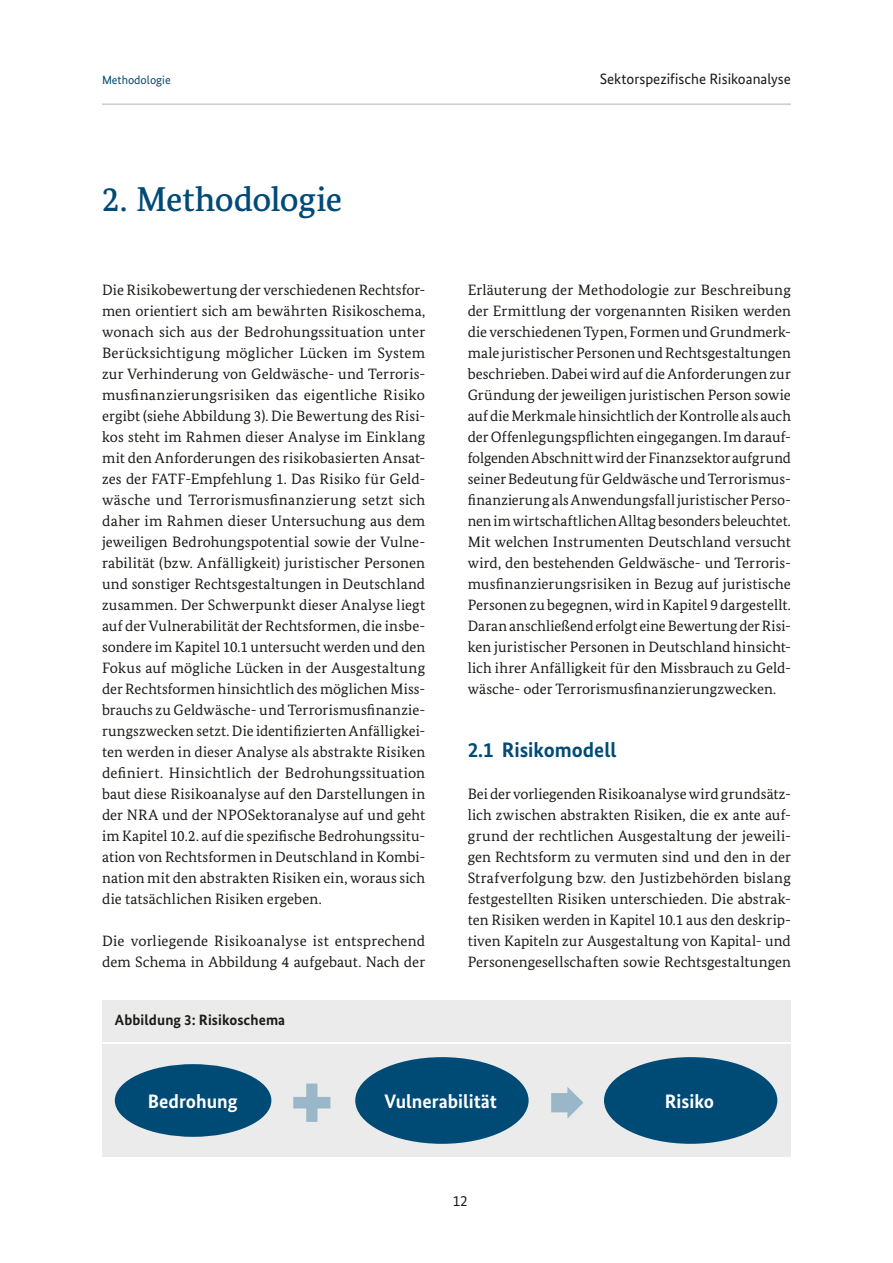
<style>
.page{position:relative;width:893px;height:1263px;background:#fff}
.page>*{position:absolute;margin:0;border:0;box-sizing:border-box;transform-origin:0 0}
.t1{font:500 34.5px "Bundes Serif";letter-spacing:-.015em;color:#004b76}
.t2{font:700 21px "Bundes Sans";color:#004b76}
.t3{font:700 19.5px "Bundes Sans";color:#fff}
.t4{font:15px/21px "Bundes Serif";letter-spacing:.005em;color:#1a1a18;text-align:justify}
.t5{font:15px "Bundes Sans";color:#1a1a18}
.t6{font:700 15px "Bundes Sans";letter-spacing:.005em;color:#1a1a18}
.t7{font:12px "Bundes Sans";color:#004b76}
</style>
<div class="page">
<hr style="left:102px;top:103px;width:689px;height:2px;background:#ccc">
<div style="left:102px;top:1000px;width:689px;height:41px;background:#ebebeb"></div>
<div style="left:102px;top:1044px;width:689px;height:113px;background:#ebebeb"></div>
<div style="left:115px;top:1064px;width:156px;height:73px;background:#004b76;border-radius:50%"></div>
<div style="left:355px;top:1057px;width:174px;height:87px;background:#004b76;border-radius:50%"></div>
<svg style="left:293px;top:1083px;width:37px;height:39px"></svg>
<svg style="left:551px;top:1087px;width:32px;height:32px"></svg>
<div style="left:604px;top:1057px;width:173px;height:87px;background:#004b76;border-radius:50%"></div>
<p class="t7" style="left:102px;top:72px;width:70px">Methodologie</p>
<h1 class="t1" style="left:102px;top:178px;width:242px">2. Methodologie</h1>
<p class="t4" style="left:102px;top:279px;width:325px">Die Risikobewertung der verschiedenen Rechtsfor&shy;men orientiert sich am bewährten Risikoschema, wonach sich aus der Bedrohungssituation unter Berücksichtigung möglicher Lücken im System zur Verhinderung von Geldwäsche- und Terroris&shy;musfinanzierungsrisiken das eigentliche Risiko ergibt (siehe Abbildung 3). Die Bewertung des Risi&shy;kos steht im Rahmen dieser Analyse im Einklang mit den Anforderungen des risikobasierten Ansat&shy;zes der FATF-Empfehlung 1. Das Risiko für Geld&shy;wäsche und Terrorismusfinanzierung setzt sich daher im Rahmen dieser Untersuchung aus dem jeweiligen Bedrohungspotential sowie der Vulne&shy;rabilität (bzw. Anfälligkeit) juristischer Personen und sonstiger Rechtsgestaltungen in Deutschland zusammen. Der Schwerpunkt dieser Analyse liegt auf der Vulnerabilität der Rechtsformen, die insbe&shy;sondere im Kapitel 10.1 untersucht werden und den Fokus auf mögliche Lücken in der Ausgestaltung der Rechtsformen hinsichtlich des möglichen Miss&shy;brauchs zu Geldwäsche- und Terrorismusfinanzie&shy;rungszwecken setzt. Die identifizierten Anfälligkei&shy;ten werden in dieser Analyse als abstrakte Risiken definiert. Hinsichtlich der Bedrohungssituation baut diese Risikoanalyse auf den Darstellungen in der NRA und der NPOSektoranalyse auf und geht im Kapitel 10.2. auf die spezifische Bedrohungssitu&shy;ation von Rechtsformen in Deutschland in Kombi&shy;nation mit den abstrakten Risiken ein, woraus sich die tatsächlichen Risiken ergeben.</p>
<p class="t4" style="left:102px;top:930px;width:325px">Die vorliegende Risikoanalyse ist entsprechend dem Schema in Abbildung 4 aufgebaut. Nach der</p>
<p class="t6" style="left:115px;top:1010px;width:172px">Abbildung 3: Risikoschema</p>
<p class="t5" style="left:600px;top:69px;width:193px">Sektorspezifische Risikoanalyse</p>
<p class="t4" style="left:468px;top:279px;width:325px">Erläuterung der Methodologie zur Beschreibung der Ermittlung der vorgenannten Risiken werden die verschiedenen Typen, Formen und Grundmerk&shy;male juristischer Personen und Rechtsgestaltungen beschrieben. Dabei wird auf die Anforderungen zur Gründung der jeweiligen juristischen Person sowie auf die Merkmale hinsichtlich der Kontrolle als auch der Offenlegungspflichten eingegangen. Im darauf&shy;folgenden Abschnitt wird der Finanzsektor aufgrund seiner Bedeutung für Geldwäsche und Terrorismus&shy;finanzierung als Anwendungsfall juristischer Perso&shy;nen im wirtschaftlichen Alltag besonders beleuchtet.<br>Mit welchen Instrumenten Deutschland versucht wird, den bestehenden Geldwäsche- und Terroris&shy;musfinanzierungsrisiken in Bezug auf juristische Personen zu begegnen, wird in Kapitel 9 dargestellt.<br>Daran anschließend erfolgt eine Bewertung der Risi&shy;ken juristischer Personen in Deutschland hinsicht&shy;lich ihrer Anfälligkeit für den Missbrauch zu Geld&shy;wäsche- oder Terrorismusfinanzierungzwecken.</p>
<h2 class="t2" style="left:468px;top:737px;width:150px">2.1 Risikomodell</h2>
<p class="t4" style="left:468px;top:783px;width:325px">Bei der vorliegenden Risikoanalyse wird grundsätz&shy;lich zwischen abstrakten Risiken, die ex ante auf&shy;grund der rechtlichen Ausgestaltung der jeweili&shy;gen Rechtsform zu vermuten sind und den in der Strafverfolgung bzw. den Justizbehörden bislang festgestellten Risiken unterschieden. Die abstrak&shy;ten Risiken werden in Kapitel 10.1 aus den deskrip&shy;tiven Kapiteln zur Ausgestaltung von Kapital- und Personengesellschaften sowie Rechtsgestaltungen</p>
<h3 class="t3" style="left:148px;top:1089px;width:91px">Bedrohung</h3>
<h3 class="t3" style="left:384px;top:1089px;width:114px">Vulnerabilität</h3>
<h3 class="t3" style="left:665px;top:1089px;width:51px">Risiko</h3>
<p class="t5" style="left:453px;top:1192px;width:16px">12</p>
</div>
